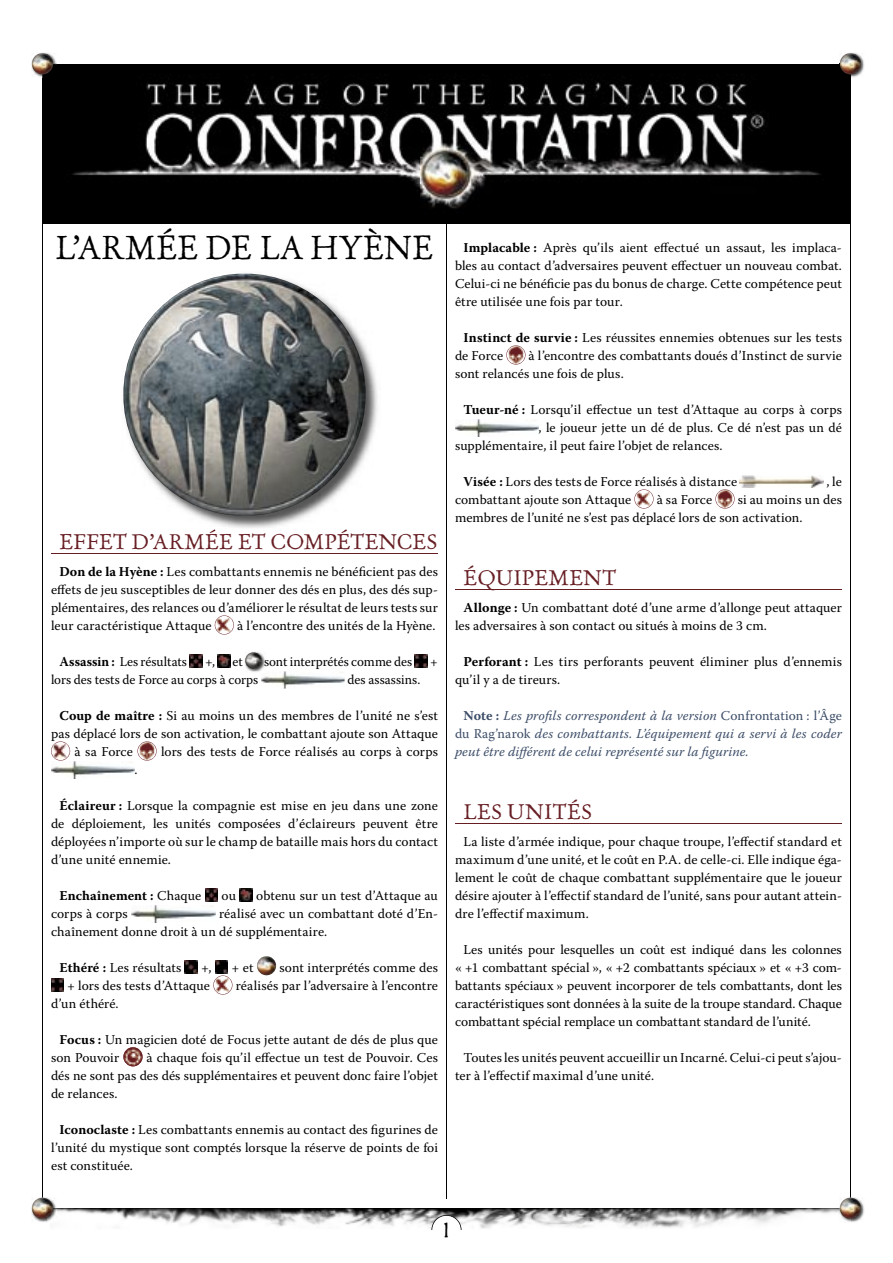
<style>
.page{position:relative;width:893px;height:1263px;background:#fff}
.page>*{position:absolute;margin:0;border:0;box-sizing:border-box;transform-origin:0 0}
.t1{font:33px "Old Claude LP";letter-spacing:.02em;color:#000;scale:.96 1}
.t2{font:21px "Old Claude LP";letter-spacing:-.01em;color:#671e23}
.t3{font:21px "Old Claude LP";letter-spacing:.01em;color:#671e23}
.t4{font:21px "Caslon Antique";color:#000}
.t5{font:13.5px/18px "Warnock Pro";letter-spacing:.005em;color:#000}
.t6{font:italic 13.5px/18px "Warnock Pro";letter-spacing:.015em;color:#3c4d68;text-align:justify}
.t7{font:700 13.5px "Warnock Pro";letter-spacing:.005em;color:#000}
.s1{font-weight:700}
.s2{font-weight:400}
.s3{font-weight:700;font-style:normal}
.s4{font-style:normal}
</style>
<div class="page">
<hr style="left:43px;top:64px;width:1px;height:1144px;background:#000">
<hr style="left:850px;top:64px;width:1px;height:1144px;background:#000">
<img style="left:57px;top:1208px;width:782px;height:21px">
<hr style="left:446px;top:72px;width:1px;height:1127px;background:#000">
<svg style="left:431px;top:1215px;width:30px;height:15px"></svg>
<img style="left:850px;top:1197px;width:14px;height:25px">
<img style="left:839px;top:1208px;width:11px;height:14px">
<img style="left:840px;top:1198px;width:21px;height:21px">
<img style="left:31px;top:1197px;width:17px;height:25px">
<svg style="left:43px;top:1197px;width:13px;height:11px"></svg>
<img style="left:48px;top:1208px;width:9px;height:13px">
<img style="left:32px;top:1198px;width:21px;height:21px">
<hr style="left:51px;top:553px;width:387px;height:1px;background:#671e23">
<svg style="left:215px;top:615px;width:19px;height:19px"></svg>
<svg style="left:189px;top:655px;width:13px;height:12px"></svg>
<svg style="left:218px;top:655px;width:12px;height:12px"></svg>
<img style="left:244px;top:654px;width:21px;height:18px">
<img style="left:245px;top:652px;width:17px;height:17px">
<svg style="left:414px;top:655px;width:13px;height:12px"></svg>
<img style="left:261px;top:671px;width:84px;height:18px">
<svg style="left:51px;top:741px;width:19px;height:19px"></svg>
<svg style="left:137px;top:741px;width:20px;height:19px"></svg>
<img style="left:51px;top:761px;width:84px;height:17px">
<svg style="left:205px;top:889px;width:13px;height:12px"></svg>
<svg style="left:240px;top:889px;width:12px;height:12px"></svg>
<img style="left:132px;top:905px;width:83px;height:17px">
<svg style="left:185px;top:961px;width:13px;height:13px"></svg>
<img style="left:257px;top:956px;width:19px;height:19px">
<svg style="left:51px;top:979px;width:13px;height:12px"></svg>
<svg style="left:213px;top:961px;width:19px;height:33px"></svg>
<svg style="left:123px;top:1047px;width:20px;height:19px"></svg>
<hr style="left:455px;top:589px;width:387px;height:1px;background:#671e23">
<hr style="left:455px;top:823px;width:387px;height:1px;background:#671e23">
<svg style="left:506px;top:345px;width:19px;height:19px"></svg>
<img style="left:455px;top:419px;width:84px;height:17px">
<img style="left:740px;top:476px;width:84px;height:12px">
<svg style="left:634px;top:489px;width:19px;height:19px"></svg>
<svg style="left:715px;top:489px;width:19px;height:19px"></svg>
<div style="left:43px;top:64px;width:807px;height:160px;background:#000"></div>
<img style="left:72px;top:82px;width:748px;height:127px">
<img style="left:198px;top:273px;width:180px;height:255px">
<img style="left:123px;top:274px;width:243px;height:242px">
<img style="left:839px;top:52px;width:25px;height:26px">
<img style="left:839px;top:64px;width:11px;height:14px">
<img style="left:840px;top:53px;width:21px;height:21px">
<img style="left:31px;top:52px;width:26px;height:26px">
<img style="left:43px;top:64px;width:14px;height:14px">
<img style="left:32px;top:53px;width:21px;height:21px">
<h1 class="t1" style="left:55px;top:227px;width:395px">L’ARMÉE DE LA HYÈNE</h1>
<h2 class="t2" style="left:60px;top:529px;width:379px">EFFET D’ARMÉE ET COMPÉTENCES</h2>
<p class="t5" style="left:51px;top:562px;width:388px;text-align:justify;text-indent:9px"><span class="s1">Don de la Hyène :</span> Les combattants ennemis ne bénéficient pas des effets de jeu susceptibles de leur donner des dés en plus, des dés sup&shy;plémentaires, des relances ou d’améliorer le résultat de leurs tests sur leur caractéristique Attaque</p>
<p class="t5" style="left:237px;top:616px;width:200px">à l’encontre des unités de la Hyène.</p>
<p class="t5" style="left:60px;top:652px;width:129px"><span class="s1">Assassin :</span> Les résultats</p>
<p class="t5" style="left:205px;top:652px;width:12px">+,</p>
<p class="t5" style="left:233px;top:652px;width:12px">et</p>
<p class="t5" style="left:264px;top:652px;width:150px">sont interprétés comme des</p>
<p class="t5" style="left:430px;top:652px;width:9px">+</p>
<p class="t5" style="left:51px;top:670px;width:209px">lors des tests de Force au corps à corps</p>
<p class="t5" style="left:348px;top:670px;width:74px">des assassins.</p>
<p class="t5" style="left:60px;top:706px;width:380px"><span class="s1">Coup de maître :</span> Si au moins un des membres de l’unité ne s’est</p>
<p class="t5" style="left:51px;top:724px;width:388px">pas déplacé lors de son activation, le combattant ajoute son Attaque</p>
<p class="t5" style="left:75px;top:742px;width:60px">à sa Force</p>
<p class="t5" style="left:161px;top:742px;width:278px">lors des tests de Force réalisés au corps à corps</p>
<p class="t5" style="left:135px;top:760px;width:5px">.</p>
<p class="t5" style="left:51px;top:796px;width:388px;text-align:justify;text-indent:9px"><span class="s1">Éclaireur :</span> Lorsque la compagnie est mise en jeu dans une zone de déploiement, les unités composées d’éclaireurs peuvent être déployées n’importe où sur le champ de bataille mais hors du contact d’une unité ennemie.</p>
<p class="t7" style="left:60px;top:887px;width:143px">Enchaînement : <span class="s2">Chaque</span></p>
<p class="t5" style="left:222px;top:886px;width:16px">ou</p>
<p class="t5" style="left:256px;top:886px;width:183px">obtenu sur un test d’Attaque au</p>
<p class="t5" style="left:51px;top:904px;width:78px">corps à corps</p>
<p class="t5" style="left:51px;top:904px;width:388px;text-indent:168px">réalisé avec un combattant doté d’En&shy;chaînement donne droit à un dé supplémentaire.</p>
<p class="t5" style="left:60px;top:958px;width:123px"><span class="s1">Ethéré :</span> Les résultats</p>
<p class="t5" style="left:201px;top:958px;width:12px">+,</p>
<p class="t5" style="left:231px;top:958px;width:24px">+ et</p>
<p class="t5" style="left:280px;top:958px;width:160px">sont interprétés comme des</p>
<p class="t5" style="left:67px;top:976px;width:145px">+ lors des tests d’Attaque</p>
<p class="t5" style="left:236px;top:976px;width:204px">réalisés par l’adversaire à l’encontre</p>
<p class="t5" style="left:51px;top:994px;width:69px">d’un éthéré.</p>
<p class="t5" style="left:51px;top:1030px;width:388px;text-indent:9px"><span class="s1">Focus :</span> Un magicien doté de Focus jette autant de dés de plus que son Pouvoir</p>
<p class="t5" style="left:51px;top:1048px;width:388px;text-align:justify;text-indent:96px">à chaque fois qu’il effectue un test de Pouvoir. Ces dés ne sont pas des dés supplémentaires et peuvent donc faire l’objet de relances.</p>
<p class="t5" style="left:51px;top:1120px;width:388px;text-align:justify;text-indent:9px"><span class="s1">Iconoclaste :</span> Les combattants ennemis au contact des figurines de l’unité du mystique sont comptés lorsque la réserve de points de foi est constituée.</p>
<p class="t5" style="left:455px;top:238px;width:388px;text-align:justify;text-indent:9px"><span class="s1">Implacable :</span> Après qu’ils aient effectué un assaut, les implaca&shy;bles au contact d’adversaires peuvent effectuer un nouveau combat.<br>Celui-ci ne bénéficie pas du bonus de charge. Cette compétence peut être utilisée une fois par tour.</p>
<p class="t5" style="left:455px;top:328px;width:388px;text-indent:9px"><span class="s1">Instinct de survie :</span> Les réussites ennemies obtenues sur les tests de Force</p>
<p class="t5" style="left:455px;top:346px;width:388px;text-indent:74px">à l’encontre des combattants doués d’Instinct de survie sont relancés une fois de plus.</p>
<p class="t5" style="left:463px;top:400px;width:380px"><span class="s1">Tueur-né :</span> Lorsqu’il effectue un test d’Attaque au corps à corps</p>
<p class="t5" style="left:539px;top:418px;width:305px">, le joueur jette un dé de plus. Ce dé n’est pas un dé</p>
<p class="t5" style="left:455px;top:436px;width:269px">supplémentaire, il peut faire l’objet de relances.</p>
<p class="t5" style="left:463px;top:472px;width:275px"><span class="s1">Visée :</span> Lors des tests de Force réalisés à distance</p>
<p class="t5" style="left:826px;top:472px;width:17px">, le</p>
<p class="t5" style="left:455px;top:490px;width:178px">combattant ajoute son Attaque</p>
<p class="t5" style="left:657px;top:490px;width:57px">à sa Force</p>
<p class="t5" style="left:455px;top:490px;width:388px;text-indent:283px">si au moins un des membres de l’unité ne s’est pas déplacé lors de son activation.</p>
<h2 class="t3" style="left:463px;top:565px;width:155px">ÉQUIPEMENT</h2>
<p class="t5" style="left:455px;top:598px;width:388px;text-indent:9px"><span class="s1">Allonge :</span> Un combattant doté d’une arme d’allonge peut attaquer les adversaires à son contact ou situés à moins de 3 cm.</p>
<p class="t5" style="left:455px;top:652px;width:388px;text-indent:9px"><span class="s1">Perforant :</span> Les tirs perforants peuvent éliminer plus d’ennemis qu’il y a de tireurs.</p>
<p class="t6" style="left:455px;top:706px;width:388px;text-indent:9px"><span class="s3">Note :</span> Les profils correspondent à la version <span class="s4">Confrontation : l’Âge du Rag’narok</span> des combattants. L’équipement qui a servi à les coder peut être différent de celui représenté sur la figurine.</p>
<h2 class="t3" style="left:463px;top:799px;width:130px">LES UNITÉS</h2>
<p class="t5" style="left:455px;top:832px;width:388px;text-align:justify;text-indent:9px">La liste d’armée indique, pour chaque troupe, l’effectif standard et maximum d’une unité, et le coût en P.A. de celle-ci. Elle indique éga&shy;lement le coût de chaque combattant supplémentaire que le joueur désire ajouter à l’effectif standard de l’unité, sans pour autant attein&shy;dre l’effectif maximum.</p>
<p class="t5" style="left:455px;top:940px;width:388px;text-align:justify;text-indent:9px">Les unités pour lesquelles un coût est indiqué dans les colonnes « +1 combattant spécial », « +2 combattants spéciaux » et « +3 com&shy;battants spéciaux » peuvent incorporer de tels combattants, dont les caractéristiques sont données à la suite de la troupe standard. Chaque combattant spécial remplace un combattant standard de l’unité.</p>
<p class="t5" style="left:455px;top:1048px;width:388px;text-indent:9px">Toutes les unités peuvent accueillir un Incarné. Celui-ci peut s’ajou&shy;ter à l’effectif maximal d’une unité.</p>
<h2 class="t4" style="left:442px;top:1219px;width:11px">1</h2>
</div>
